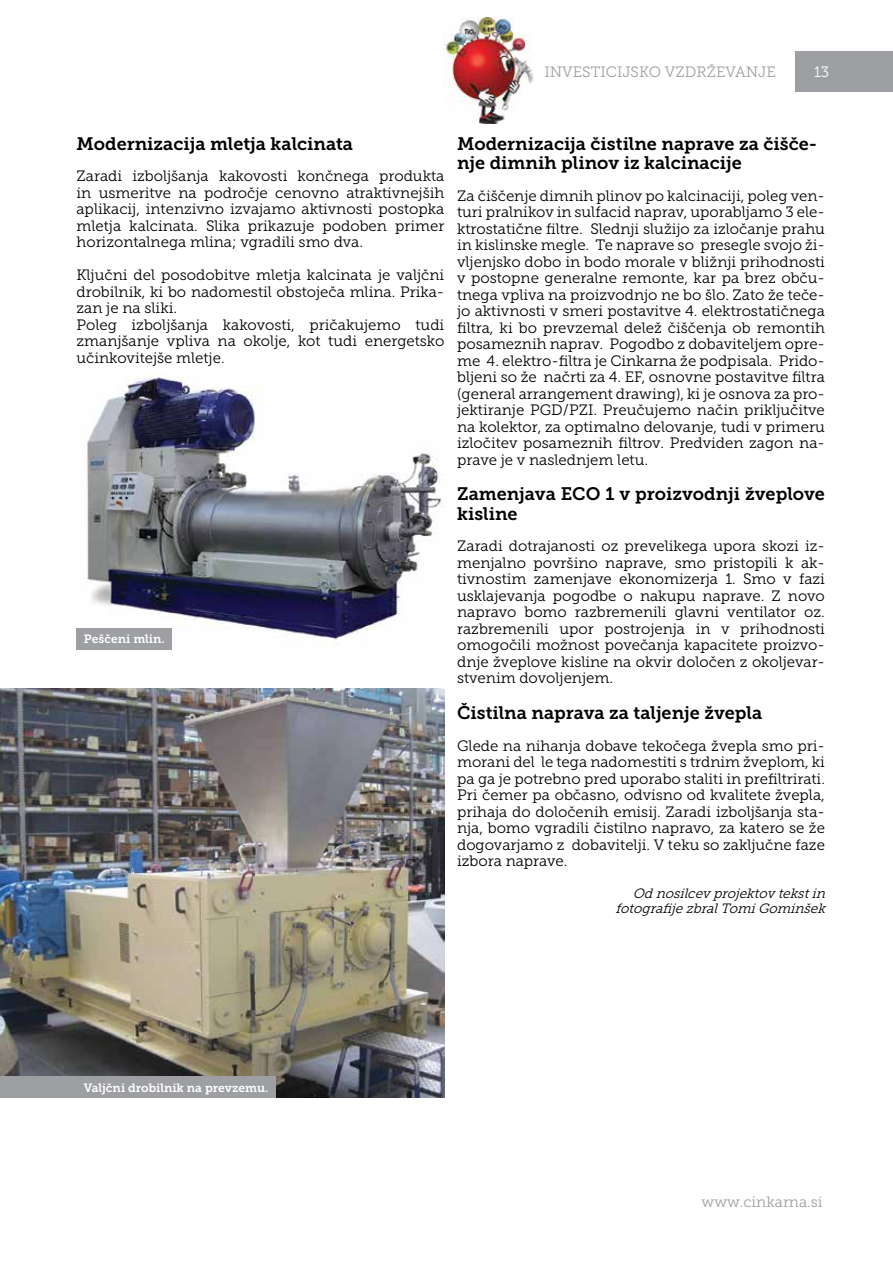
<style>
.page{position:relative;width:893px;height:1263px;background:#fff}
.page>*{position:absolute;margin:0;border:0;box-sizing:border-box;transform-origin:0 0}
.t1{font:18px/19.8px "Museo Slab 700";color:#000}
.t2{font:15px/16.5px "Museo Slab 300";color:#000;text-align:justify}
.t3{font:15px "Museo Slab 300";color:#9d9fa2}
.t4{font:15px "Museo Slab 300";color:#fff}
.t5{font:italic 13.5px/14.9px "Museo Slab 300";color:#000;text-align:right}
.t6{font:12px "Museo Slab 700";color:#fff}
</style>
<div class="page">
<div style="left:795px;top:51px;width:98px;height:41px;background:#9d9fa2"></div>
<img style="left:0;top:689px;width:444px;height:409px">
<img style="left:77px;top:377px;width:369px;height:273px">
<div style="left:77px;top:628px;width:95px;height:21px;background:#9d9fa2"></div>
<div style="left:0;top:1076px;width:276px;height:22px;background:#9d9fa2"></div>
<img style="left:444px;top:17px;width:90px;height:106px">
<p class="t3" style="left:544px;top:64px;width:233px">INVESTICIJSKO VZDRŽEVANJE</p>
<p class="t4" style="left:814px;top:64px;width:17px">13</p>
<p class="t1" style="left:77px;top:134px;width:278px">Modernizacija mletja kalcinata</p>
<p class="t2" style="left:77px;top:168px;width:369px">Zaradi izboljšanja kakovosti končnega produkta in usmeritve na področje cenovno atraktivnejših aplikacij, intenzivno izvajamo aktivnosti postopka mletja kalcinata. Slika prikazuje podoben primer horizontalnega mlina; vgradili smo dva.</p>
<p class="t2" style="left:77px;top:267px;width:369px;text-align:left">Ključni del posodobitve mletja kalcinata je valjčni drobilnik, ki bo nadomestil obstoječa mlina. Prika&shy;zan je na sliki.<br>Poleg izboljšanja kakovosti, pričakujemo tudi zmanjšanje vpliva na okolje, kot tudi energetsko učinkovitejše mletje.</p>
<p class="t6" style="left:84px;top:632px;width:82px">Peščeni mlin.</p>
<p class="t1" style="left:457px;top:134px;width:361px">Modernizacija čistilne naprave za čišče&shy;nje dimnih plinov iz kalcinacije</p>
<p class="t2" style="left:457px;top:188px;width:369px">Za čiščenje dimnih plinov po kalcinaciji, poleg ven&shy;turi pralnikov in sulfacid naprav, uporabljamo 3 ele&shy;ktrostatične filtre. Slednji služijo za izločanje prahu in kislinske megle. Te naprave so presegle svojo ži&shy;vljenjsko dobo in bodo morale v bližnji prihodnosti v postopne generalne remonte, kar pa brez obču&shy;tnega vpliva na proizvodnjo ne bo šlo. Zato že teče&shy;jo aktivnosti v smeri postavitve 4. elektrostatičnega filtra, ki bo prevzemal delež čiščenja ob remontih posameznih naprav. Pogodbo z dobaviteljem opre&shy;me 4. elektro-filtra je Cinkarna že podpisala. Prido&shy;bljeni so že načrti za 4. EF, osnovne postavitve filtra (general arrangement drawing), ki je osnova za pro&shy;jektiranje PGD/PZI. Preučujemo način priključitve na kolektor, za optimalno delovanje, tudi v primeru izločitev posameznih filtrov. Predviden zagon na&shy;prave je v naslednjem letu.</p>
<p class="t1" style="left:457px;top:484px;width:369px">Zamenjava ECO 1 v proizvodnji žveplove kisline</p>
<p class="t2" style="left:457px;top:538px;width:369px">Zaradi dotrajanosti oz prevelikega upora skozi iz&shy;menjalno površino naprave, smo pristopili k ak&shy;tivnostim zamenjave ekonomizerja 1. Smo v fazi usklajevanja pogodbe o nakupu naprave. Z novo napravo bomo razbremenili glavni ventilator oz. razbremenili upor postrojenja in v prihodnosti omogočili možnost povečanja kapacitete proizvo&shy;dnje žveplove kisline na okvir določen z okoljevar&shy;stvenim dovoljenjem.</p>
<p class="t1" style="left:457px;top:703px;width:307px">Čistilna naprava za taljenje žvepla</p>
<p class="t2" style="left:457px;top:737px;width:369px">Glede na nihanja dobave tekočega žvepla smo pri&shy;morani del le tega nadomestiti s trdnim žveplom, ki pa ga je potrebno pred uporabo staliti in prefiltrirati.<br>Pri čemer pa občasno, odvisno od kvalitete žvepla, prihaja do določenih emisij. Zaradi izboljšanja sta&shy;nja, bomo vgradili čistilno napravo, za katero se že dogovarjamo z dobavitelji. V teku so zaključne faze izbora naprave.</p>
<p class="t5" style="left:615px;top:886px;width:215px">Od nosilcev projektov tekstin fotografije zbralTomiGominšek</p>
<p class="t6" style="left:84px;top:1081px;width:186px">Valjčni drobilnik na prevzemu.</p>
<p class="t3" style="left:702px;top:1194px;width:123px">www.cinkarna.si</p>
</div>
